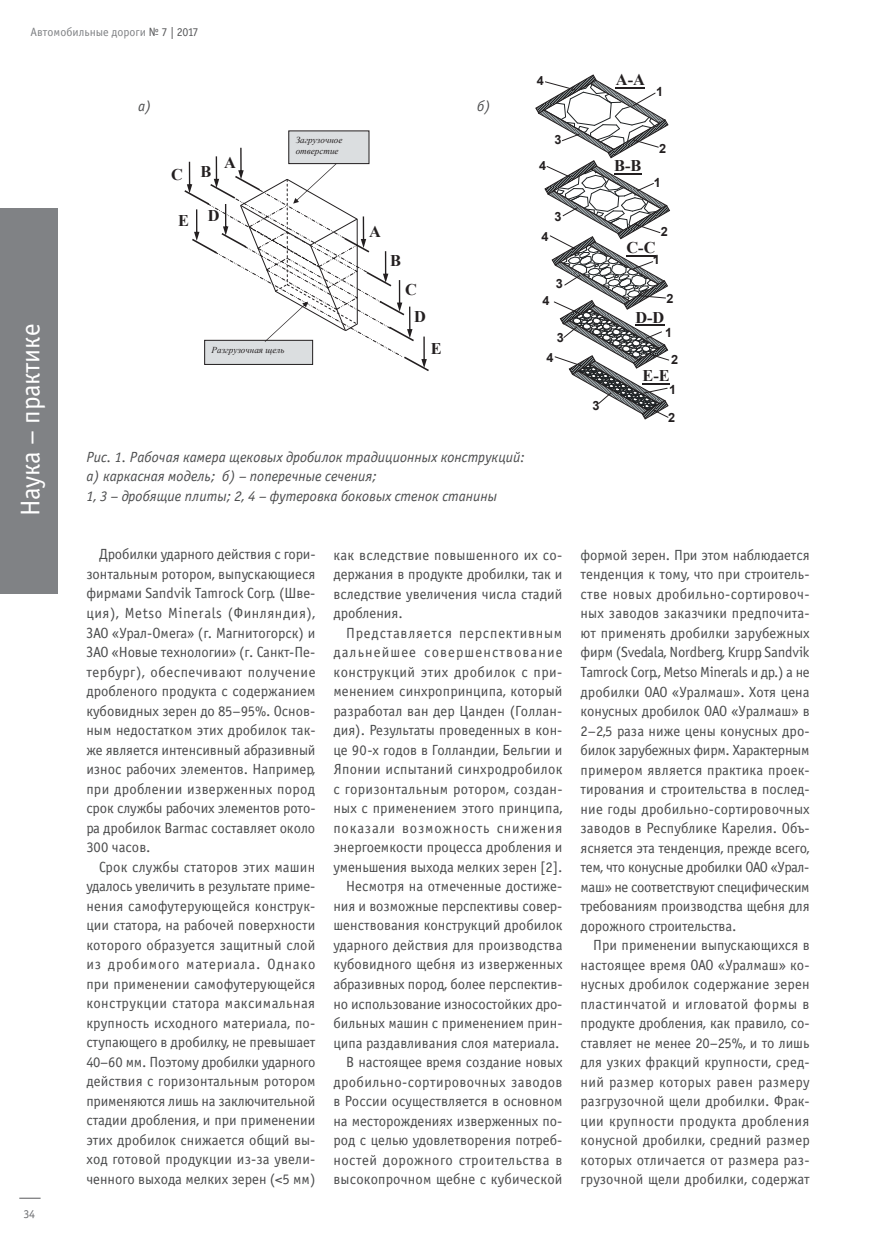
<style>
.page{position:relative;width:896px;height:1236px;background:#fff}
.page>*{position:absolute;margin:0;border:0;box-sizing:border-box;transform-origin:0 0}
.t1{font:27px "Officina Sans Book C";color:#fff}
.t2{font:700 18.15px "Times New Roman";color:#231f20}
.t3{font:700 16.35px/27.6px "Times New Roman";color:#231f20;text-align:center}
.t4{font:14.7px/19.5px "Officina Sans Book C";color:#4b4c4d;text-align:justify}
.t5{font:italic 14.7px/19.5px "Officina Sans Book C";color:#4b4c4d}
.t6{font:700 12.75px "Arial";color:#231f20}
.t7{font:12px "Officina Sans Book C";color:#808285}
.t8{font:12px "Officina Sans Book C";color:#6c6d70}
.t9{font:italic 9.15px/10.6px "Times New Roman";color:#231f20}
.s1{color:#57585a}
</style>
<div class="page">
<div style="left:0;top:208px;width:58px;height:385px;background:#808285"></div>
<svg style="left:19px;top:1197px;width:22px;height:1px"></svg>
<div style="left:289px;top:131px;width:80px;height:33px;background:#dbdee0"></div>
<svg style="left:535px;top:74px;width:135px;height:346px"></svg>
<svg style="left:184px;top:148px;width:245px;height:223px"></svg>
<p class="t7" style="left:31px;top:25px;width:169px">Автомобильные дороги <span class="s1">№ 7 | 2017</span></p>
<h1 class="t1" style="left:16px;top:516px;width:194px;rotate:-90deg">Наука – практике</h1>
<p class="t2" style="left:144px;top:88px;width:17px">а)</p>
<p class="t2" style="left:478px;top:92px;width:17px">б)</p>
<p class="t5" style="left:138px;top:96px;width:15px">а)</p>
<p class="t5" style="left:477px;top:96px;width:15px">б)</p>
<p class="t3" style="left:224px;top:149px;width:13px">А</p>
<p class="t3" style="left:200px;top:157px;width:12px">B</p>
<p class="t3" style="left:171px;top:161px;width:13px">C</p>
<p class="t3" style="left:178px;top:204px;width:43px">E D</p>
<p class="t9" style="left:296px;top:134px;width:48px">Загрузочное отверстие</p>
<p class="t9" style="left:211px;top:344px;width:74px">Разгрузочная щель</p>
<p class="t3" style="left:369px;top:217px;width:13px">А</p>
<p class="t3" style="left:390px;top:246px;width:12px">B</p>
<p class="t3" style="left:405px;top:275px;width:22px">C<br>D</p>
<p class="t3" style="left:430px;top:334px;width:12px">E</p>
<p class="t6" style="left:536px;top:72px;width:9px">4</p>
<p class="t6" style="left:539px;top:157px;width:9px">4</p>
<p class="t6" style="left:554px;top:131px;width:9px">3</p>
<p class="t6" style="left:554px;top:208px;width:9px">3</p>
<p class="t6" style="left:541px;top:227px;width:9px">4</p>
<p class="t6" style="left:556px;top:275px;width:9px">3</p>
<p class="t6" style="left:542px;top:292px;width:9px">4</p>
<p class="t6" style="left:556px;top:329px;width:9px">3</p>
<p class="t6" style="left:546px;top:349px;width:9px">4</p>
<p class="t5" style="left:86px;top:447px;width:440px">Рис. 1. Рабочая камера щековых дробилок традиционных конструкций: а) каркасная модель; б) – поперечные сечения;<br>1, 3 – дробящие плиты; 2, 4 – футеровка боковых стенок станины</p>
<p class="t8" style="left:24px;top:1207px;width:13px">34</p>
<p class="t4" style="left:86px;top:545px;width:231px;text-indent:13px">Дробилки ударного действия с гори&shy;зонтальным ротором, выпускающиеся фирмами Sandvik Tamrock Corp. (Шве&shy;ция), Metso Minerals (Финляндия), ЗАО «Урал-Омега» (г. Магнитогорск) и ЗАО «Новые технологии» (г. Санкт-Пе&shy;тербург), обеспечивают получение дробленого продукта с содержанием кубовидных зерен до 85–95%. Основ&shy;ным недостатком этих дробилок так&shy;же является интенсивный абразивный износ рабочих элементов. Например, при дроблении изверженных пород срок службы рабочих элементов рото&shy;ра дробилок Barmac составляет около 300 часов.</p>
<p class="t4" style="left:86px;top:857px;width:231px;text-indent:13px">Срок службы статоров этих машин удалось увеличить в результате приме&shy;нения самофутерующейся конструк&shy;ции статора, на рабочей поверхности которого образуется защитный слой из дробимого материала. Однако при применении самофутерующейся конструкции статора максимальная крупность исходного материала, по&shy;ступающего в дробилку, не превышает 40–60 мм. Поэтому дробилки ударного действия с горизонтальным ротором применяются лишь на заключительной стадии дробления, и при применении этих дробилок снижается общий вы&shy;ход готовой продукции из-за увели&shy;ченного выхода мелких зерен (&lt;5 мм)</p>
<p class="t4" style="left:333px;top:545px;width:230px">как вследствие повышенного их со&shy;держания в продукте дробилки, так и вследствие увеличения числа стадий дробления.</p>
<p class="t4" style="left:333px;top:623px;width:231px;text-align:right">Представляется перспективным дальнейшее совершенствование конструкций этих дробилок с при&shy;менением синхропринципа, который разработал ван дер Цанден (Голлан&shy;дия). Результаты проведенных в кон&shy;це 90-х годов в Голландии, Бельгии и Японии испытаний синхродробилок с горизонтальным ротором, создан&shy;ных с применением этого принципа, показали возможность снижения энергоемкости процесса дробления и уменьшения выхода мелких зерен [2].<br>Несмотря на отмеченные достиже&shy;ния и возможные перспективы совер&shy;шенствования конструкций дробилок ударного действия для производства кубовидного щебня из изверженных абразивных пород, более перспектив&shy;но использование износостойких дро&shy;бильных машин с применением прин&shy;ципа раздавливания слоя материала.<br>В настоящее время создание новых дробильно-сортировочных заводов в России осуществляется в основном на месторождениях изверженных по&shy;род с целью удовлетворения потреб&shy;ностей дорожного строительства в высокопрочном щебне с кубической</p>
<p class="t3" style="left:615px;top:66px;width:31px">А-A</p>
<p class="t6" style="left:656px;top:83px;width:9px">1</p>
<p class="t3" style="left:614px;top:151px;width:29px">B-B</p>
<p class="t6" style="left:659px;top:140px;width:9px">2</p>
<p class="t6" style="left:653px;top:174px;width:9px">1</p>
<p class="t6" style="left:660px;top:223px;width:9px">2</p>
<p class="t3" style="left:626px;top:233px;width:31px">C-C</p>
<p class="t6" style="left:652px;top:251px;width:9px">1</p>
<p class="t6" style="left:666px;top:290px;width:9px">2</p>
<p class="t3" style="left:635px;top:303px;width:31px">D-D</p>
<p class="t6" style="left:665px;top:323px;width:9px">1</p>
<p class="t6" style="left:671px;top:351px;width:9px">2</p>
<p class="t3" style="left:642px;top:362px;width:29px">E-E</p>
<p class="t6" style="left:592px;top:397px;width:9px">3</p>
<p class="t6" style="left:669px;top:381px;width:9px">1</p>
<p class="t6" style="left:668px;top:409px;width:9px">2</p>
<p class="t4" style="left:580px;top:545px;width:231px">формой зерен. При этом наблюдается тенденция к тому, что при строитель&shy;стве новых дробильно-сортировоч&shy;ных заводов заказчики предпочита&shy;ют применять дробилки зарубежных фирм (Svedala, Nordberg, Krupp, Sandvik Tamrock Corp., Metso Minerals и др.) а не дробилки ОАО «Уралмаш». Хотя цена конусных дробилок ОАО «Уралмаш» в 2–2,5 раза ниже цены конусных дро&shy;билок зарубежных фирм. Характерным примером является практика проек&shy;тирования и строительства в послед&shy;ние годы дробильно-сортировочных заводов в Республике Карелия. Объ&shy;ясняется эта тенденция, прежде всего, тем, что конусные дробилки ОАО «Урал&shy;маш» не соответствуют специфическим требованиям производства щебня для дорожного строительства.</p>
<p class="t4" style="left:580px;top:935px;width:231px;text-indent:13px">При применении выпускающихся в настоящее время ОАО «Уралмаш» ко&shy;нусных дробилок содержание зерен пластинчатой и игловатой формы в продукте дробления, как правило, со&shy;ставляет не менее 20–25%, и то лишь для узких фракций крупности, сред&shy;ний размер которых равен размеру разгрузочной щели дробилки. Фрак&shy;ции крупности продукта дробления конусной дробилки, средний размер которых отличается от размера раз&shy;грузочной щели дробилки, содержат</p>
</div>
